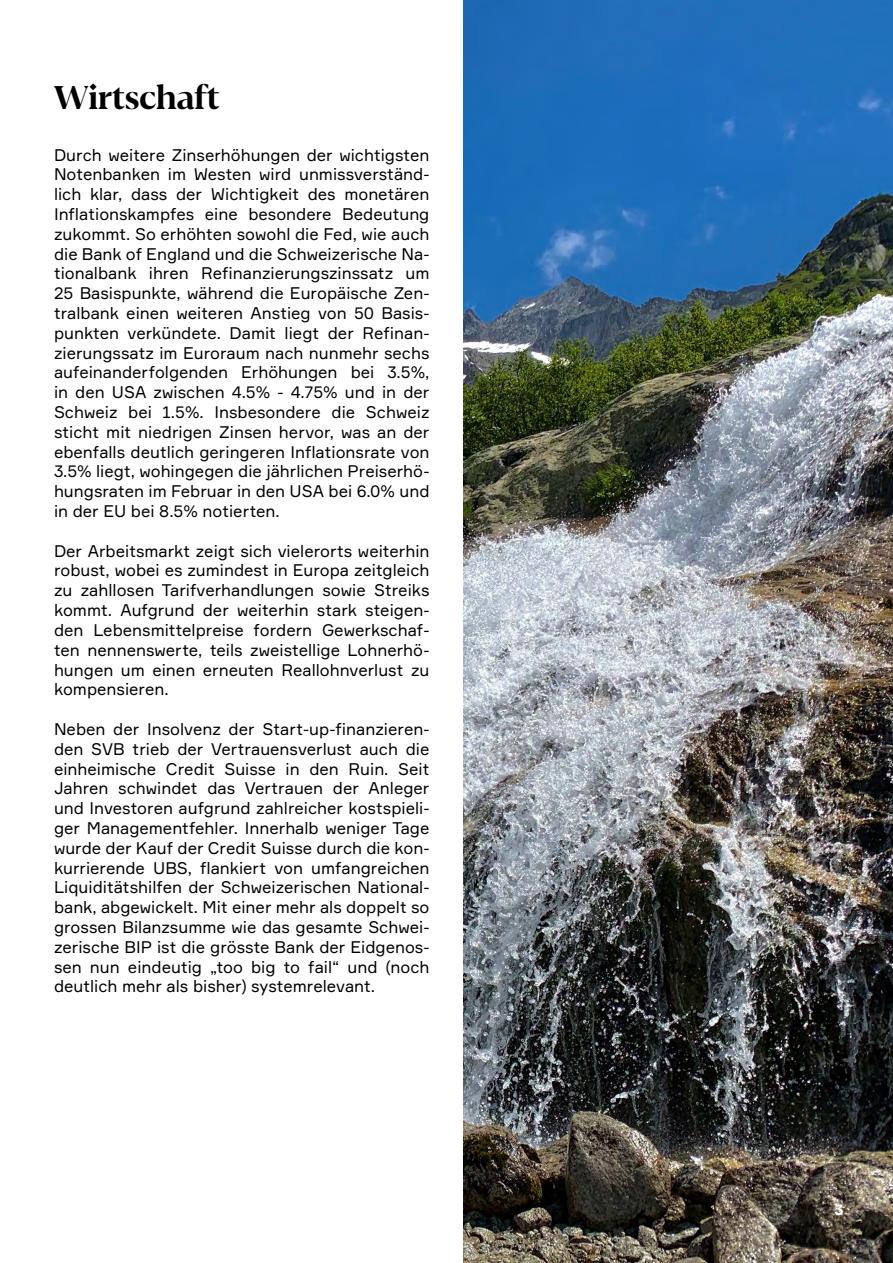
<style>
.page{position:relative;width:893px;height:1263px;background:#fff}
.page>*{position:absolute;margin:0;border:0;box-sizing:border-box;transform-origin:0 0}
.t1{font:700 36px "F37 Wicklow";color:#000}
.t2{font:16.5px/19.8px "Formular";color:#000;text-align:justify}
.t3{font:700 15px "Formular";color:#fff}
</style>
<div class="page">
<img style="left:463px;top:0;width:430px;height:1263px">
<h1 class="t1" style="left:54px;top:74px;width:167px">Wirtschaft</h1>
<p class="t2" style="left:54px;top:145px;width:377px">Durch weitere Zinserhöhungen der wichtigsten Notenbanken im Westen wird unmissverständ&shy;lich klar, dass der Wichtigkeit des monetären Inflationskampfes eine besondere Bedeutung zukommt. So erhöhten sowohl die Fed, wie auch die Bank of England und die Schweizerische Na&shy;tionalbank ihren Refinanzierungszinssatz um 25 Basispunkte, während die Europäische Zen&shy;tralbank einen weiteren Anstieg von 50 Basis&shy;punkten verkündete. Damit liegt der Refinan&shy;zierungssatz im Euroraum nach nunmehr sechs aufeinanderfolgenden Erhöhungen bei 3.5%, in den USA zwischen 4.5% - 4.75% und in der Schweiz bei 1.5%. Insbesondere die Schweiz sticht mit niedrigen Zinsen hervor, was an der ebenfalls deutlich geringeren Inflationsrate von 3.5% liegt, wohingegen die jährlichen Preiserhö&shy;hungsraten im Februar in den USA bei 6.0% und in der EU bei 8.5% notierten.</p>
<p class="t2" style="left:54px;top:541px;width:377px">Der Arbeitsmarkt zeigt sich vielerorts weiterhin robust, wobei es zumindest in Europa zeitgleich zu zahllosen Tarifverhandlungen sowie Streiks kommt. Aufgrund der weiterhin stark steigen&shy;den Lebensmittelpreise fordern Gewerkschaf&shy;ten nennenswerte, teils zweistellige Lohnerhö&shy;hungen um einen erneuten Reallohnverlust zu kompensieren.</p>
<p class="t2" style="left:54px;top:719px;width:377px">Neben der Insolvenz der Start-up-finanzieren&shy;den SVB trieb der Vertrauensverlust auch die einheimische Credit Suisse in den Ruin. Seit Jahren schwindet das Vertrauen der Anleger und Investoren aufgrund zahlreicher kostspieli&shy;ger Managementfehler. Innerhalb weniger Tage wurde der Kauf der Credit Suisse durch die kon&shy;kurrierende UBS, flankiert von umfangreichen Liquiditätshilfen der Schweizerischen National&shy;bank, abgewickelt. Mit einer mehr als doppelt so grossen Bilanzsumme wie das gesamte Schwei&shy;zerische BIP ist die grösste Bank der Eidgenos&shy;sen nun eindeutig „too big to fail“ und (noch deutlich mehr als bisher) systemrelevant.</p>
<p class="t3" style="left:834px;top:1200px;width:11px">3</p>
</div>
